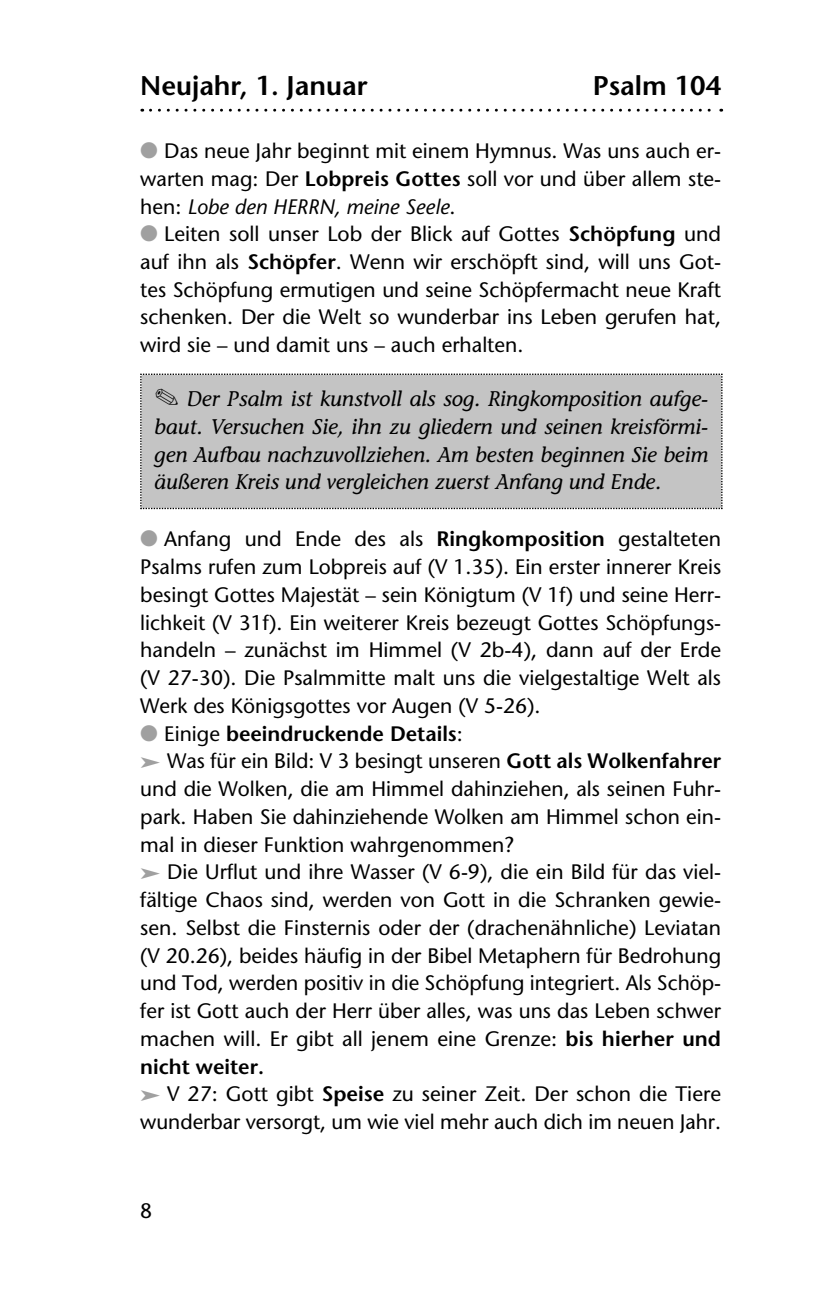
<style>
.page{position:relative;width:830px;height:1313px;background:#fff}
.page>*{position:absolute;margin:0;border:0;box-sizing:border-box;transform-origin:0 0}
.t1{font:600 27px "Stone Sans";color:#000}
.t2{font:italic 21.15px/27.7px "Stone Informal";color:#000;text-align:justify}
.t3{font:20.93px/27.7px "Stone Sans";color:#000;text-align:justify}
.s1{color:#a0a0a0}
.s2{font-weight:600}
.s3{font-style:italic}
</style>
<div class="page">
<svg style="left:150px;top:109px;width:571px;height:3px"></svg>
<div style="left:140px;top:373px;width:582px;height:137px;background:#c4c4c4"></div>
<p class="t1" style="left:140px;top:75px;width:229px">Neujahr, 1. Januar</p>
<p class="t1" style="left:592px;top:75px;width:130px">Psalm 104</p>
<p class="t3" style="left:140px;top:139px;width:582px"><span class="s1">●</span> Das neue Jahr beginnt mit einem Hymnus. Was uns auch er&shy;warten mag: Der <span class="s2">Lobpreis Gottes</span> soll vor und über allem ste&shy;hen: <span class="s3">Lobe den HERRN, meine Seele</span>.</p>
<p class="t3" style="left:140px;top:222px;width:582px"><span class="s1">●</span> Leiten soll unser Lob der Blick auf Gottes <span class="s2">Schöpfung</span> und auf ihn als <span class="s2">Schöpfer</span>. Wenn wir erschöpft sind, will uns Got&shy;tes Schöpfung ermutigen und seine Schöpfermacht neue Kraft schenken. Der die Welt so wunderbar ins Leben gerufen hat, wird sie – und damit uns – auch erhalten.</p>
<p class="t2" style="left:154px;top:387px;width:555px">✎ Der Psalm ist kunstvoll als sog. Ringkomposition aufge&shy;baut. Versuchen Sie, ihn zu gliedern und seinen kreisförmi&shy;gen Aufbau nachzuvollziehen. Am besten beginnen Sie beim äuße ren Kreis und vergleichen zuerst Anfang und Ende.</p>
<p class="t3" style="left:140px;top:528px;width:582px"><span class="s1">●</span> Anfang und Ende des als <span class="s2">Ringkomposition</span> gestalteten Psalms rufen zum Lobpreis auf (V 1.35). Ein erster innerer Kreis besingt Gottes Majestät – sein Königtum (V 1f) und seine Herr&shy;lichkeit (V 31f). Ein weiterer Kreis bezeugt Gottes Schöpfungs&shy;handeln – zunächst im Himmel (V 2b-4), dann auf der Erde (V 27-30). Die Psalmmitte malt uns die vielgestaltige Welt als Werk des Königsgottes vor Augen (V 5-26).</p>
<p class="t3" style="left:140px;top:722px;width:582px;text-align:left"><span class="s1">●</span> Einige <span class="s2">beeindruckende Details</span>:<br><span class="s1">➤</span> Was für ein Bild: V 3 besingt unseren <span class="s2">Gott als Wolkenfahrer </span>und die Wolken, die am Himmel dahinziehen, als seinen Fuhr&shy;park. Haben Sie dahinziehende Wolken am Himmel schon ein&shy;mal in dieser Funktion wahrgenommen?<br><span class="s1">➤</span> Die Urflut und ihre Wasser (V 6-9), die ein Bild für das viel&shy;fältige Chaos sind, werden von Gott in die Schranken gewie&shy;sen. Selbst die Finsternis oder der (drachenähnliche) Leviatan (V 20.26), beides häufig in der Bibel Metaphern für Bedrohung und Tod, werden positiv in die Schöpfung integriert. Als Schöp&shy;fer ist Gott auch der Herr über alles, was uns das Leben schwer machen will. Er gibt all jenem eine Grenze: <span class="s2">bis hierher und nicht weiter.<br></span><span class="s1">➤</span> V 27: Gott gibt <span class="s2">Speise</span> zu seiner Zeit. Der schon die Tiere wunderbar versorgt, um wie viel mehr auch dich im neuen Jahr.</p>
<p class="t3" style="left:140px;top:1199px;width:14px">8</p>
</div>
